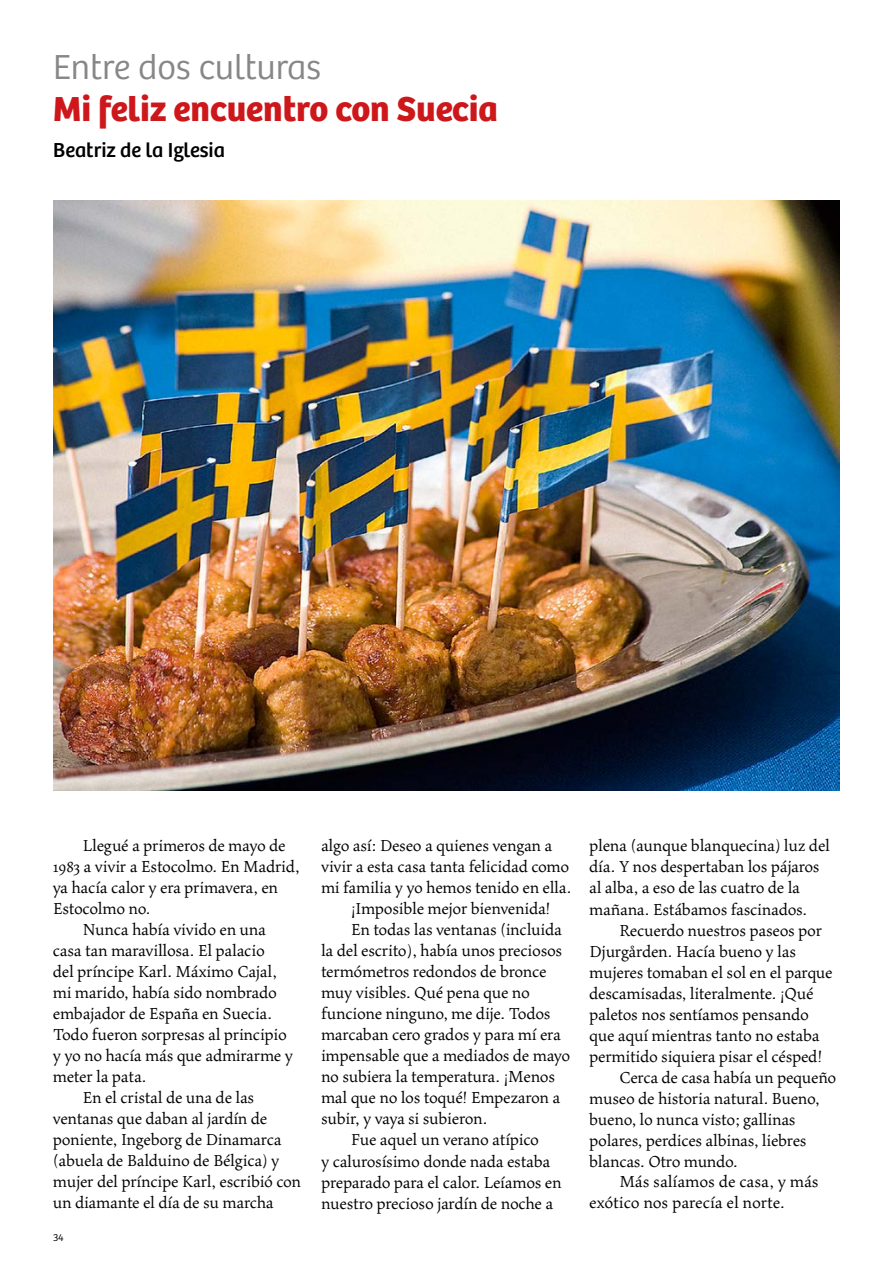
<style>
.page{position:relative;width:893px;height:1263px;background:#fff}
.page>*{position:absolute;margin:0;border:0;box-sizing:border-box;transform-origin:0 0}
.t1{font:700 36px "Bree";color:#cd171a}
.t2{font:300 36px "Bree";color:#878787}
.t3{font:21px "Bree";color:#000}
.t4{font:18px/21px "Maiola Pro";color:#000}
.t5{font:300 10.5px "Bree";color:#000}
</style>
<div class="page">
<img style="left:53px;top:200px;width:787px;height:590px">
<h1 class="t2" style="left:53px;top:47px;width:269px">Entre dos culturas</h1>
<h1 class="t1" style="left:53px;top:87px;width:446px">Mi feliz encuentro con Suecia</h1>
<p class="t3" style="left:53px;top:138px;width:173px">Beatriz de la Iglesia</p>
<p class="t4" style="left:83px;top:836px;width:204px">Llegué a primeros de mayo de</p>
<p class="t4" style="left:53px;top:857px;width:248px">1983 a vivir a Estocolmo. En Madrid,</p>
<p class="t4" style="left:53px;top:878px;width:227px">ya hacía calor y era primavera, en</p>
<p class="t4" style="left:53px;top:899px;width:99px">Estocolmo no.</p>
<p class="t4" style="left:83px;top:920px;width:185px">Nunca había vivido en una</p>
<p class="t4" style="left:53px;top:941px;width:213px">casa tan maravillosa. El palacio</p>
<p class="t4" style="left:53px;top:962px;width:225px">del príncipe Karl. Máximo Cajal,</p>
<p class="t4" style="left:53px;top:983px;width:225px">mi marido, había sido nombrado</p>
<p class="t4" style="left:53px;top:1004px;width:220px">embajador de España en Suecia.</p>
<p class="t4" style="left:53px;top:1025px;width:235px">Todo fueron sorpresas al principio</p>
<p class="t4" style="left:53px;top:1046px;width:242px">y yo no hacía más que admirarme y</p>
<p class="t4" style="left:53px;top:1067px;width:95px">meter la pata.</p>
<p class="t4" style="left:83px;top:1088px;width:173px">En el cristal de una de las</p>
<p class="t4" style="left:53px;top:1109px;width:216px">ventanas que daban al jardín de</p>
<p class="t4" style="left:53px;top:1130px;width:230px">poniente, Ingeborg de Dinamarca</p>
<p class="t4" style="left:53px;top:1151px;width:228px">(abuela de Balduino de Bélgica) y</p>
<p class="t4" style="left:53px;top:1172px;width:250px">mujer del príncipe Karl, escribió con</p>
<p class="t4" style="left:53px;top:1193px;width:222px">un diamante el día de su marcha</p>
<p class="t5" style="left:53px;top:1231px;width:12px">34</p>
<p class="t4" style="left:321px;top:836px;width:233px">algo así: Deseo a quienes vengan a</p>
<p class="t4" style="left:321px;top:857px;width:250px">vivir a esta casa tanta felicidad como</p>
<p class="t4" style="left:321px;top:878px;width:252px">mi familia y yo hemos tenido en ella.</p>
<p class="t4" style="left:351px;top:899px;width:201px">¡Imposible mejor bienvenida!</p>
<p class="t4" style="left:351px;top:920px;width:212px">En todas las ventanas (incluida</p>
<p class="t4" style="left:321px;top:941px;width:242px">la del escrito), había unos preciosos</p>
<p class="t4" style="left:321px;top:962px;width:227px">termómetros redondos de bronce</p>
<p class="t4" style="left:321px;top:983px;width:210px">muy visibles. Qué pena que no</p>
<p class="t4" style="left:321px;top:1004px;width:231px">funcione ninguno, me dije. Todos</p>
<p class="t4" style="left:321px;top:1025px;width:241px">marcaban cero grados y para mí era</p>
<p class="t4" style="left:321px;top:1046px;width:250px">impensable que a mediados de mayo</p>
<p class="t4" style="left:321px;top:1067px;width:235px">no subiera la temperatura. ¡Menos</p>
<p class="t4" style="left:321px;top:1088px;width:241px">mal que no los toqué! Empezaron a</p>
<p class="t4" style="left:321px;top:1109px;width:168px">subir, y vaya si subieron.</p>
<p class="t4" style="left:351px;top:1130px;width:189px">Fue aquel un verano atípico</p>
<p class="t4" style="left:321px;top:1151px;width:231px">y calurosísimo donde nada estaba</p>
<p class="t4" style="left:321px;top:1172px;width:242px">preparado para el calor. Leíamos en</p>
<p class="t4" style="left:321px;top:1193px;width:233px">nuestro precioso jardín de noche a</p>
<p class="t4" style="left:590px;top:836px;width:242px">plena (aunque blanquecina) luz del día. Y nos despertaban los pájaros al alba, a eso de las cuatro de la mañana. Estábamos fascinados.</p>
<p class="t4" style="left:619px;top:920px;width:204px">Recuerdo nuestros paseos por</p>
<p class="t4" style="left:590px;top:941px;width:208px">Djurgården. Hacía bueno y las</p>
<p class="t4" style="left:590px;top:962px;width:245px">mujeres tomaban el sol en el parque</p>
<p class="t4" style="left:590px;top:983px;width:226px">descamisadas, literalmente. ¡Qué</p>
<p class="t4" style="left:590px;top:1004px;width:221px">paletos nos sentíamos pensando</p>
<p class="t4" style="left:590px;top:1025px;width:232px">que aquí mientras tanto no estaba</p>
<p class="t4" style="left:590px;top:1046px;width:234px">permitido siquiera pisar el césped!</p>
<p class="t4" style="left:619px;top:1067px;width:219px">Cerca de casa había un pequeño</p>
<p class="t4" style="left:590px;top:1088px;width:232px">museo de historia natural. Bueno,</p>
<p class="t4" style="left:590px;top:1109px;width:208px">bueno, lo nunca visto; gallinas</p>
<p class="t4" style="left:590px;top:1130px;width:219px">polares, perdices albinas, liebres</p>
<p class="t4" style="left:590px;top:1151px;width:150px">blancas. Otro mundo.</p>
<p class="t4" style="left:619px;top:1172px;width:201px">Más salíamos de casa, y más</p>
<p class="t4" style="left:590px;top:1193px;width:197px">exótico nos parecía el norte.</p>
</div>
